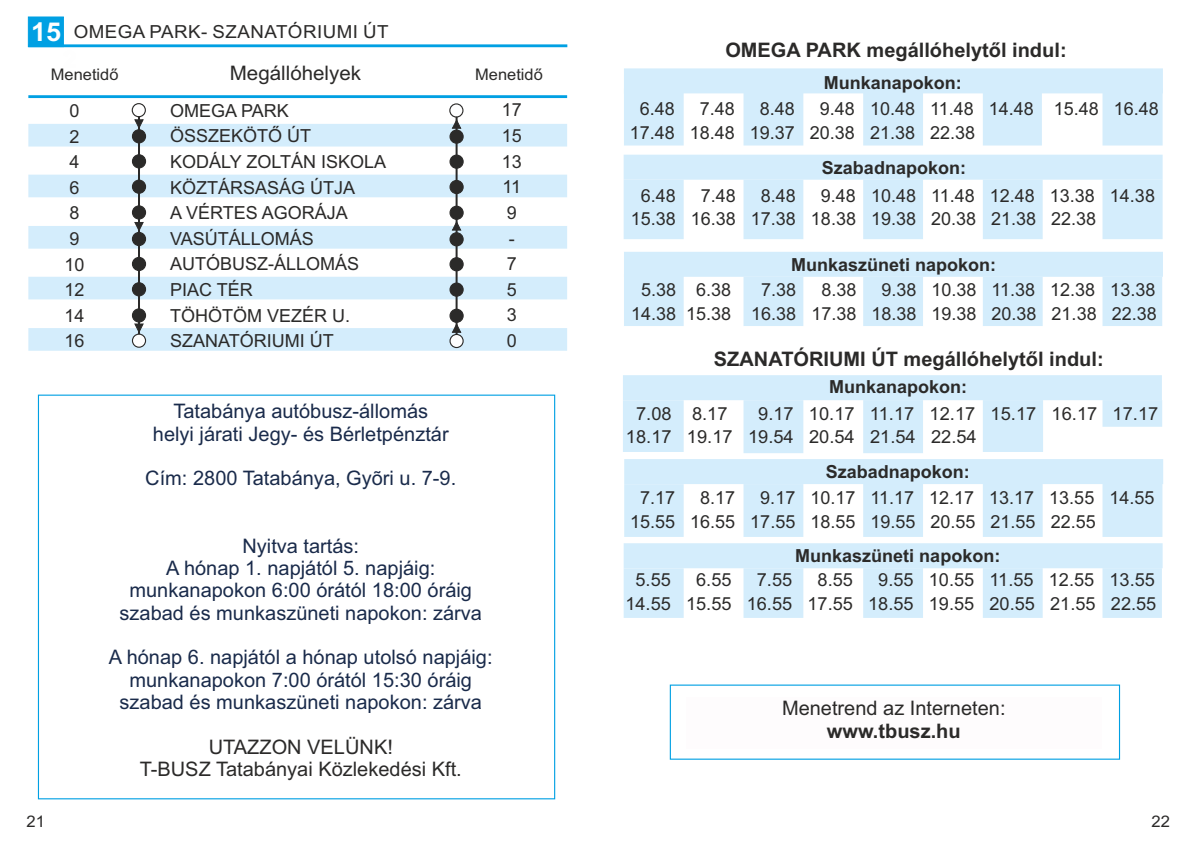
<style>
.page{position:relative;width:1191px;height:842px;background:#fff}
.page>*{position:absolute;margin:0;border:0;box-sizing:border-box;transform-origin:0 0}
.t1{font:700 26px "Arial";color:#fefefe;scale:1.04 1}
.t2{font:20px/22.4px "Arial";color:#1a2b4b;text-align:center}
.t3{font:20px/22.4px "Arial";color:#2b2a29;text-align:center}
.t4{font:700 20px "Arial";color:#2b2a29}
.t5{font:18px/25.6px "Arial";color:#2b2a29}
.t6{font:700 18px "Arial";color:#2b2a29}
.t7{font:18px "Arial";letter-spacing:.025em;color:#2b2a29;scale:1.04 1}
.t8{font:16px "Arial";color:#2b2a29}
.t9{font:16px "Arial";color:#2b2a29;scale:1.04 1}
</style>
<div class="page">
<div style="left:28px;top:175px;width:539px;height:22px;background:#d4edfc"></div>
<div style="left:28px;top:277px;width:539px;height:22px;background:#d4edfc"></div>
<div style="left:132px;top:103px;width:14px;height:14px;background:#fefefe;border:1px solid #2b2a29;border-radius:50%"></div>
<div style="left:132px;top:154px;width:14px;height:14px;background:#2b2a29;border:1px solid #2b2a29;border-radius:50%"></div>
<div style="left:132px;top:180px;width:14px;height:14px;background:#2b2a29;border:1px solid #2b2a29;border-radius:50%"></div>
<div style="left:132px;top:205px;width:14px;height:15px;background:#2b2a29;border:1px solid #2b2a29;border-radius:50%"></div>
<div style="left:132px;top:257px;width:14px;height:14px;background:#2b2a29;border:1px solid #2b2a29;border-radius:50%"></div>
<div style="left:132px;top:282px;width:14px;height:14px;background:#2b2a29;border:1px solid #2b2a29;border-radius:50%"></div>
<div style="left:132px;top:308px;width:14px;height:15px;background:#2b2a29;border:1px solid #2b2a29;border-radius:50%"></div>
<hr style="left:138px;top:116px;width:2px;height:218px;background:#2b2a29">
<svg style="left:449px;top:103px;width:14px;height:15px"></svg>
<div style="left:449px;top:155px;width:15px;height:14px;background:#2b2a29;border:1px solid #2b2a29;border-radius:50%"></div>
<div style="left:449px;top:180px;width:15px;height:14px;background:#2b2a29;border:1px solid #2b2a29;border-radius:50%"></div>
<div style="left:449px;top:206px;width:15px;height:14px;background:#2b2a29;border:1px solid #2b2a29;border-radius:50%"></div>
<div style="left:449px;top:257px;width:15px;height:14px;background:#2b2a29;border:1px solid #2b2a29;border-radius:50%"></div>
<div style="left:449px;top:282px;width:15px;height:15px;background:#2b2a29;border:1px solid #2b2a29;border-radius:50%"></div>
<div style="left:449px;top:309px;width:15px;height:14px;background:#2b2a29;border:1px solid #2b2a29;border-radius:50%"></div>
<hr style="left:455px;top:117px;width:2px;height:217px;background:#2b2a29">
<svg style="left:28px;top:119px;width:539px;height:28px"></svg>
<svg style="left:28px;top:221px;width:539px;height:28px"></svg>
<svg style="left:28px;top:324px;width:539px;height:27px"></svg>
<svg style="left:624px;top:68px;width:538px;height:78px"></svg>
<svg style="left:623px;top:543px;width:539px;height:75px"></svg>
<svg style="left:624px;top:459px;width:539px;height:78px"></svg>
<svg style="left:623px;top:375px;width:539px;height:78px"></svg>
<svg style="left:624px;top:252px;width:539px;height:74px"></svg>
<svg style="left:623px;top:155px;width:539px;height:84px"></svg>
<hr style="left:28px;top:95px;width:539px;height:3px;background:#00a0e3">
<div style="left:28px;top:17px;width:36px;height:30px;background:#00a0e3;border:1px solid #00a0e3"></div>
<hr style="left:28px;top:44px;width:539px;height:3px;background:#00a0e3">
<p class="t7" style="left:74px;top:25px;width:304px">OMEGA PARK- SZANATÓRIUMI ÚT</p>
<h1 class="t1" style="left:31px;top:22px;width:30px">15</h1>
<p class="t8" style="left:51px;top:68px;width:69px">Menetidő</p>
<p class="t8" style="left:475px;top:68px;width:69px">Menetidő</p>
<p class="t3" style="left:230px;top:64px;width:133px">Megállóhelyek</p>
<p class="t5" style="left:64px;top:100px;width:22px">0<br>2<br>4<br>6<br>8<br>9<br>10<br>12<br>14<br>16</p>
<p class="t5" style="left:502px;top:99px;width:22px;text-align:center">17<br>15<br>13<br>11<br>9 -<br>7<br>5<br>3<br>0</p>
<p class="t5" style="left:170px;top:99px;width:218px">OMEGA PARK<br>ÖSSZEKÖTŐ ÚT<br>KODÁLY ZOLTÁN ISKOLA<br>KÖZTÁRSASÁG ÚTJA<br>A VÉRTES AGORÁJA<br>VASÚTÁLLOMÁS<br>AUTÓBUSZ-ÁLLOMÁS<br>PIAC TÉR<br>TÖHÖTÖM VEZÉR U.<br>SZANATÓRIUMI ÚT</p>
<p class="t2" style="left:153px;top:402px;width:297px">Tatabánya autóbusz-állomás helyi járati Jegy- és Bérletpénztár</p>
<p class="t2" style="left:145px;top:469px;width:312px">Cím: 2800 Tatabánya, Gyõri u. 7-9.</p>
<p class="t9" style="left:26px;top:815px;width:19px">21</p>
<p class="t2" style="left:119px;top:536px;width:364px">Nyitva tartás:<br>A hónap 1. napjától 5. napjáig: munkanapokon 6:00 órától 18:00 óráig szabad és munkaszüneti napokon: zárva</p>
<p class="t2" style="left:109px;top:648px;width:385px">A hónap 6. napjától a hónap utolsó napjáig: munkanapokon 7:00 órától 15:30 óráig szabad és munkaszüneti napokon: zárva</p>
<p class="t3" style="left:140px;top:737px;width:323px">UTAZZON VELÜNK!<br>T-BUSZ Tatabányai Közlekedési Kft.</p>
<p class="t4" style="left:725px;top:42px;width:343px">OMEGA PARK megállóhelytől indul:</p>
<p class="t6" style="left:824px;top:76px;width:140px">Munkanapokon:</p>
<p class="t5" style="left:629px;top:99px;width:531px;line-height:23.6px;text-indent:190px">9.48 10.48 11.48 14.48 15.48 16.48<br>17.48 18.48 19.37 20.38 21.38 22.38</p>
<p class="t5" style="left:639px;top:98px;width:37px">6.48</p>
<p class="t5" style="left:700px;top:98px;width:37px">7.48</p>
<p class="t5" style="left:760px;top:98px;width:37px">8.48</p>
<p class="t6" style="left:822px;top:160px;width:146px">Szabadnapokon:</p>
<p class="t5" style="left:631px;top:185px;width:526px;line-height:23.6px;text-indent:190px">9.48 10.48 11.48 12.48 13.38 14.38<br>15.38 16.38 17.38 18.38 19.38 20.38 21.38 22.38</p>
<p class="t5" style="left:641px;top:184px;width:37px">6.48</p>
<p class="t5" style="left:701px;top:184px;width:37px">7.48</p>
<p class="t5" style="left:761px;top:184px;width:37px">8.48</p>
<p class="t6" style="left:791px;top:258px;width:207px">Munkaszüneti napokon:</p>
<p class="t5" style="left:631px;top:280px;width:527px;line-height:23.6px;text-align:right">9.38 10.38 11.38 12.38 13.38<br>14.38 15.38 16.38 17.38 18.38 19.38 20.38 21.38 22.38</p>
<p class="t5" style="left:641px;top:279px;width:92px">5.38 6.38</p>
<p class="t5" style="left:761px;top:279px;width:37px">7.38</p>
<p class="t5" style="left:821px;top:279px;width:37px">8.38</p>
<p class="t4" style="left:714px;top:351px;width:391px">SZANATÓRIUMI ÚT megállóhelytől indul:</p>
<p class="t6" style="left:829px;top:380px;width:140px">Munkanapokon:</p>
<p class="t5" style="left:626px;top:403px;width:534px;line-height:23.6px;text-indent:132px">9.17 10.17 11.17 12.17 15.17 16.17 17.17<br>18.17 19.17 19.54 20.54 21.54 22.54</p>
<p class="t5" style="left:636px;top:402px;width:93px">7.08 8.17</p>
<p class="t6" style="left:826px;top:464px;width:146px">Szabadnapokon:</p>
<p class="t5" style="left:630px;top:488px;width:526px;line-height:23.6px;text-indent:130px">9.17 10.17 11.17 12.17 13.17 13.55 14.55<br>15.55 16.55 17.55 18.55 19.55 20.55 21.55 22.55</p>
<p class="t5" style="left:640px;top:487px;width:37px">7.17</p>
<p class="t5" style="left:700px;top:487px;width:37px">8.17</p>
<p class="t6" style="left:795px;top:548px;width:207px">Munkaszüneti napokon:</p>
<p class="t5" style="left:625px;top:570px;width:532px;line-height:23.6px;text-align:right">9.55 10.55 11.55 12.55 13.55<br>14.55 15.55 16.55 17.55 18.55 19.55 20.55 21.55 22.55</p>
<p class="t5" style="left:635px;top:569px;width:37px">5.55</p>
<p class="t5" style="left:696px;top:569px;width:37px">6.55</p>
<p class="t5" style="left:757px;top:569px;width:37px">7.55</p>
<p class="t5" style="left:817px;top:569px;width:37px">8.55</p>
<p class="t3" style="left:782px;top:699px;width:225px">Menetrend az Interneten:</p>
<p class="t4" style="left:827px;top:723px;width:135px">www.tbusz.hu</p>
<p class="t9" style="left:1151px;top:815px;width:19px">22</p>
</div>
